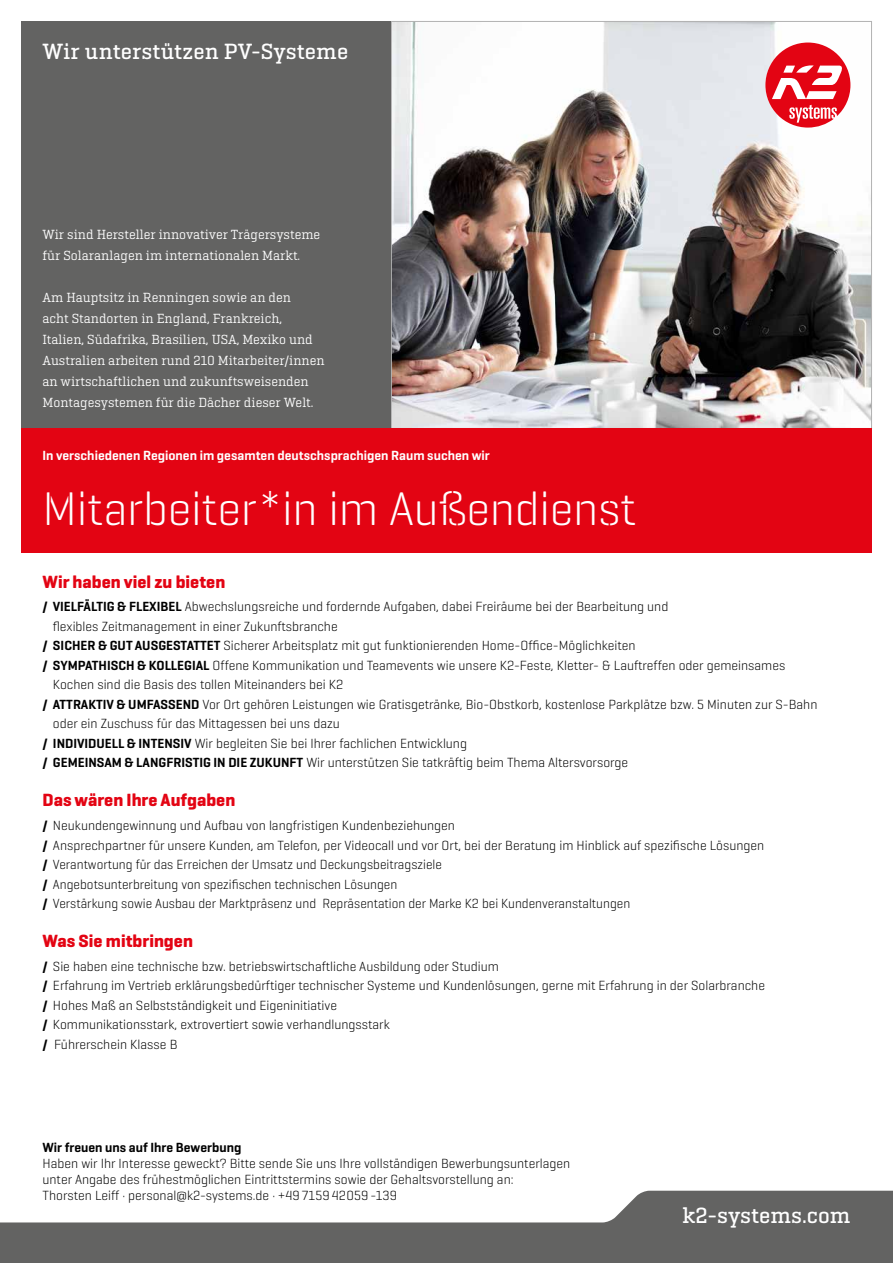
<style>
.page{position:relative;width:893px;height:1263px;background:#fff}
.page>*{position:absolute;margin:0;border:0;box-sizing:border-box;transform-origin:0 0}
.t1{font:300 48px "K2 Geogrotesque Stencil B";letter-spacing:-.005em;color:#fff}
.t2{font:500 22.5px "K2 Geogrotesque Slab";letter-spacing:.005em;color:#fff}
.t3{font:700 18px "K2 Geogrotesque";color:#e30413}
.t4{font:300 13.5px/19.5px "K2 Geogrotesque";color:#000}
.t5{font:13.5px/21px "K2 Geogrotesque Slab";color:#fff}
.t6{font:600 13.5px "K2 Geogrotesque";color:#fff}
.t7{font:600 13.5px "K2 Geogrotesque";color:#000}
.s1{font-weight:600}
</style>
<div class="page">
<img style="left:393px;top:23px;width:477px;height:404px">
<div style="left:21px;top:21px;width:370px;height:408px;background:#636362"></div>
<svg style="left:765px;top:43px;width:85px;height:85px"></svg>
<svg style="left:0;top:1191px;width:893px;height:72px;fill:#636362"></svg>
<div style="left:21px;top:429px;width:851px;height:124px;background:#e30413"></div>
<h2 class="t2" style="left:43px;top:38px;width:307px">Wir unterstützen PV-Systeme</h2>
<p class="t5" style="left:43px;top:224px;width:279px">Wir sind Hersteller innovativer Trägersysteme für Solaranlagen im internationalen Markt.</p>
<p class="t5" style="left:43px;top:287px;width:284px">Am Hauptsitz in Renningen sowie an den<br>acht Standorten in England, Frankreich, Italien, Südafrika, Brasilien, USA, Mexiko und Australien arbeiten rund 210 Mitarbeiter/innen an wirtschaftlichen und zukunftsweisenden Montagesystemen für die Dächer dieser Welt.</p>
<p class="t6" style="left:43px;top:447px;width:449px">In verschiedenen Regionen im gesamten deutschsprachigen Raum suchen wir</p>
<h1 class="t1" style="left:43px;top:479px;width:596px">Mitarbeiter*in im Außendienst</h1>
<h3 class="t3" style="left:43px;top:570px;width:184px">Wir haben viel zu bieten</h3>
<p class="t4" style="left:43px;top:596px;width:627px"><span class="s1">/ VIELFÄLTIG &amp; FLEXIBEL</span> Abwechslungsreiche und fordernde Aufgaben, dabei Freiräume bei der Bearbeitung und</p>
<p class="t4" style="left:53px;top:616px;width:286px">flexibles Zeitmanagement in einer Zukunftsbranche</p>
<p class="t4" style="left:43px;top:635px;width:594px"><span class="s1">/ SICHER &amp; GUT AUSGESTATTET</span> Sicherer Arbeitsplatz mit gut funktionierenden Home-Office-Möglichkeiten</p>
<p class="t4" style="left:43px;top:655px;width:744px"><span class="s1">/ SYMPATHISCH &amp; KOLLEGIAL</span> Offene Kommunikation und Teamevents wie unsere K2-Feste, Kletter- &amp; Lauftreffen oder gemeinsames</p>
<p class="t4" style="left:53px;top:674px;width:292px">Kochen sind die Basis des tollen Miteinanders bei K2</p>
<p class="t4" style="left:43px;top:694px;width:776px"><span class="s1">/ ATTRAKTIV &amp; UMFASSEND</span> Vor Ort gehören Leistungen wie Gratisgetränke, Bio-Obstkorb, kostenlose Parkplätze bzw. 5 Minuten zur S-Bahn</p>
<p class="t4" style="left:53px;top:713px;width:289px">oder ein Zuschuss für das Mittagessen bei uns dazu</p>
<p class="t4" style="left:43px;top:733px;width:426px"><span class="s1">/ INDIVIDUELL &amp; INTENSIV</span> Wir begleiten Sie bei Ihrer fachlichen Entwicklung</p>
<p class="t4" style="left:43px;top:752px;width:587px"><span class="s1">/ GEMEINSAM &amp; LANGFRISTIG IN DIE ZUKUNFT</span> Wir unterstützen Sie tatkräftig beim Thema Altersvorsorge</p>
<h3 class="t3" style="left:43px;top:789px;width:194px">Das wären Ihre Aufgaben</h3>
<p class="t4" style="left:43px;top:815px;width:723px"><span class="s1">/</span> Neukundengewinnung und Aufbau von langfristigen Kundenbeziehungen<br><span class="s1">/</span> Ansprechpartner für unsere Kunden, am Telefon, per Videocall und vor Ort, bei der Beratung im Hinblick auf spezifische Lösungen <span class="s1">/</span> Verantwortung für das Erreichen der Umsatz und Deckungsbeitragsziele<br><span class="s1">/</span> Angebotsunterbreitung von spezifischen technischen Lösungen<br><span class="s1">/</span> Verstärkung sowie Ausbau der Marktpräsenz und Repräsentation der Marke K2 bei Kundenveranstaltungen</p>
<h3 class="t3" style="left:43px;top:930px;width:152px">Was Sie mitbringen</h3>
<p class="t4" style="left:43px;top:956px;width:724px"><span class="s1">/</span> Sie haben eine technische bzw. betriebswirtschaftliche Ausbildung oder Studium<br><span class="s1">/</span> Erfahrung im Vertrieb erklärungsbedürftiger technischer Systeme und Kundenlösungen, gerne mit Erfahrung in der Solarbranche <span class="s1">/</span> Hohes Maß an Selbstständigkeit und Eigeninitiative<br><span class="s1">/</span> Kommunikationsstark, extrovertiert sowie verhandlungsstark<br><span class="s1">/</span> Führerschein Klasse B</p>
<p class="t7" style="left:43px;top:1138px;width:200px">Wir freuen uns auf Ihre Bewerbung</p>
<p class="t4" style="left:43px;top:1155px;width:529px;line-height:16.2px">Haben wir Ihr Interesse geweckt? Bitte sende Sie uns Ihre vollständigen Bewerbungsunterlagen unter Angabe des frühestmöglichen Eintrittstermins sowie der Gehaltsvorstellung an:<br>Thorsten Leiff · personal@k2-systems.de · +49 7159 42059 -139</p>
<h2 class="t2" style="left:683px;top:1201px;width:169px">k2-systems.com</h2>
</div>
